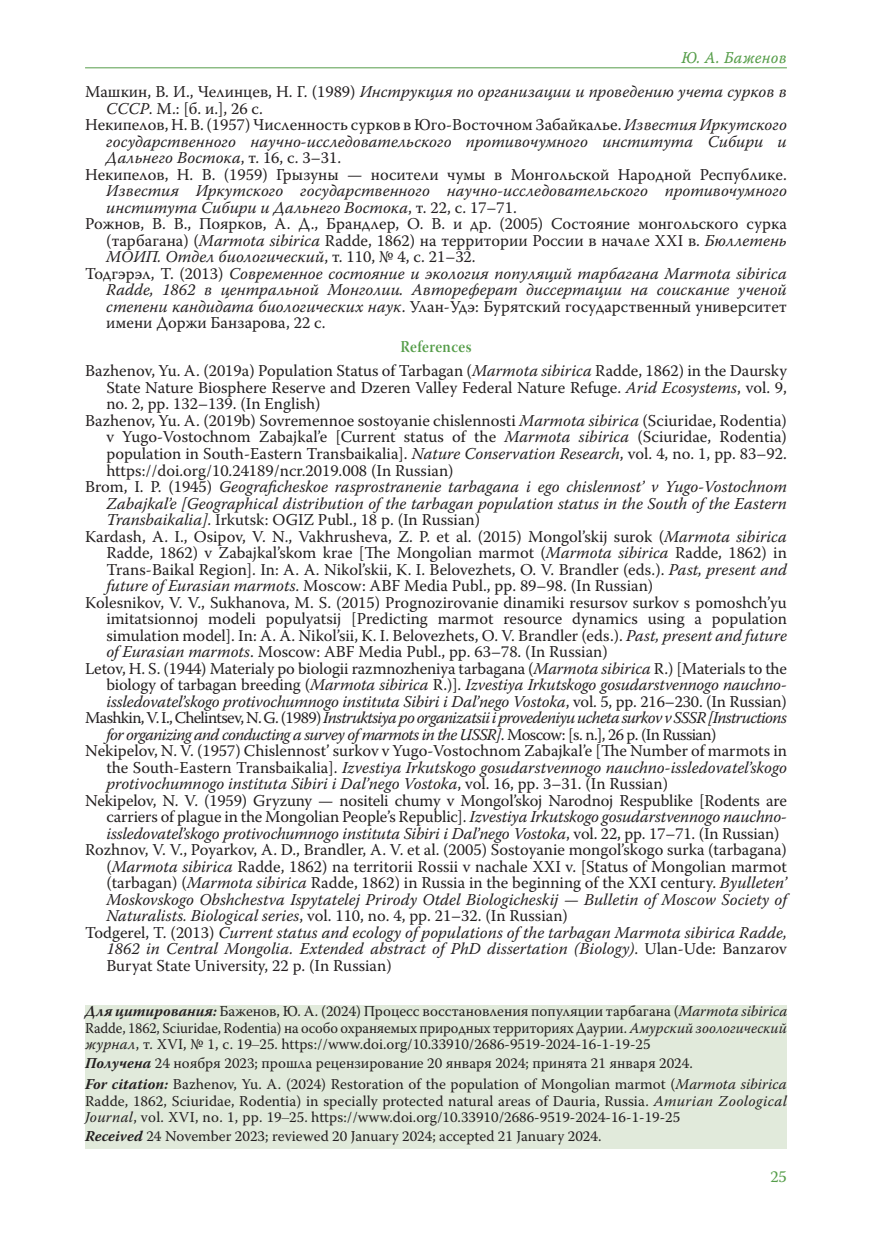
<style>
.page{position:relative;width:872px;height:1234px;background:#fff}
.page>*{position:absolute;margin:0;border:0;box-sizing:border-box;transform-origin:0 0}
.t1{font:16.5px "Warnock Pro";color:#231f20}
.t2{font:italic 16.5px "Warnock Pro";color:#231f20}
.t3{font:italic 16.5px "Warnock Pro";letter-spacing:-.04em;color:#231f20}
.t4{font:16.5px "Warnock Pro It Capt";letter-spacing:.01em;color:#559d49;scale:.95 1}
.t5{font:16.5px "Warnock Pro Semibold Subh";letter-spacing:.025em;color:#559d49;scale:.9 1}
.t6{font:16.5px "Warnock Pro";color:#559d49}
.t7{font:15px/16.5px "Warnock Pro";color:#231f20}
.s1{font-style:normal}
.s2{font-style:italic}
.s3{font-weight:700;font-style:italic}
.s4{font-family:"Times New Roman"}
</style>
<div class="page">
<div style="left:85px;top:1004px;width:702px;height:144px;background:#e1eadb"></div>
<hr style="left:85px;top:67px;width:702px;height:1px;background:#559d49">
<p class="t4" style="left:681px;top:48px;width:113px">Ю. А. Баженов</p>
<p class="t2" style="left:85px;top:82px;width:703px"><span class="s1">Машкин, В. И., Челинцев, Н. Г. (1989)</span> Инструкция по организации и проведению учета сурков в</p>
<p class="t1" style="left:106px;top:98px;width:158px"><span class="s2">СССР</span>. М.: [б. и.], 26 с.</p>
<p class="t1" style="left:85px;top:115px;width:703px">Некипелов, Н. В. (1957) Численность сурков в Юго-Восточном Забайкалье. <span class="s2">Известия Иркутского</span></p>
<p class="t2" style="left:106px;top:131px;width:682px">государственного научно-исследовательского противочумного института Сибири и</p>
<p class="t2" style="left:106px;top:148px;width:236px">Дальнего Востока<span class="s1">, т. 16, с. 3–31.</span></p>
<p class="t1" style="left:85px;top:164px;width:703px">Некипелов, Н. В. (1959) Грызуны — носители чумы в Монгольской Народной Республике.</p>
<p class="t2" style="left:106px;top:181px;width:682px">Известия Иркутского государственного научно-исследовательского противочумного</p>
<p class="t2" style="left:106px;top:197px;width:412px">института Сибири и Дальнего Востока<span class="s1">, т. 22, с. 17–71.</span></p>
<p class="t1" style="left:85px;top:214px;width:703px">Рожнов, В. В., Поярков, А. Д., Брандлер, О. В. и др. (2005) Состояние монгольского сурка</p>
<p class="t1" style="left:106px;top:230px;width:682px">(тарбагана) (<span class="s2">Marmota sibirica</span> Radde, 1862) на территории России в начале XXI в. <span class="s2">Бюллетень</span></p>
<p class="t2" style="left:106px;top:247px;width:371px">МОИП. Отдел биологический<span class="s1">, т. 110, № 4, с. 21–32.</span></p>
<p class="t2" style="left:85px;top:263px;width:703px"><span class="s1">Тодгэрэл, Т. (2013)</span> Современное состояние и экология популяций тарбагана Marmota sibirica</p>
<p class="t2" style="left:106px;top:280px;width:682px">Radde, 1862 в центральной Монголии. Автореферат диссертации на соискание ученой</p>
<p class="t1" style="left:106px;top:296px;width:682px"><span class="s2">степени кандидата биологических наук</span>. Улан-Удэ: Бурятский государственный университет</p>
<p class="t1" style="left:106px;top:313px;width:221px">имени Доржи Банзарова, 22 с.</p>
<p class="t5" style="left:400px;top:337px;width:80px">References</p>
<p class="t1" style="left:85px;top:361px;width:703px">Bazhenov, Yu. A. (2019a) Population Status of Tarbagan (<span class="s2">Marmota sibirica</span> Radde, 1862) in the Daursky</p>
<p class="t1" style="left:106px;top:377px;width:682px">State Nature Biosphere Reserve and Dzeren Valley Federal Nature Refuge. <span class="s2">Arid Ecosystems</span>, vol. 9,</p>
<p class="t1" style="left:106px;top:394px;width:216px">no. 2, pp. 132–139. (In English)</p>
<p class="t1" style="left:85px;top:410px;width:703px">Bazhenov, Yu. A. (2019b) Sovremennoe sostoyanie chislennosti <span class="s2">Marmota sibirica</span> (Sciuridae, Rodentia)</p>
<p class="t1" style="left:106px;top:427px;width:682px">v Yugo-Vostochnom Zabajkal’e [Current status of the <span class="s2">Marmota sibirica</span> (Sciuridae, Rodentia)</p>
<p class="t1" style="left:106px;top:443px;width:682px">population in South-Eastern Transbaikalia]. <span class="s2">Nature Conservation Research</span>, vol. 4, no. 1, pp. 83–92.</p>
<p class="t1" style="left:106px;top:460px;width:349px">https://doi.org/10.24189/ncr.2019.008 (In Russian)</p>
<p class="t2" style="left:85px;top:476px;width:703px"><span class="s1">Brom, I. P. (1945)</span> Geograficheskoe rasprostranenie tarbagana i ego chislennost’ v Yugo-Vostochnom</p>
<p class="t2" style="left:106px;top:493px;width:682px">Zabajkal’e [Geographical distribution of the tarbagan population status in the South of the Eastern</p>
<p class="t1" style="left:106px;top:509px;width:375px"><span class="s2">Transbaikalia]</span>. Irkutsk: OGIZ Publ., 18 p. (In Russian)</p>
<p class="t1" style="left:85px;top:526px;width:703px">Kardash, A. I., Osipov, V. N., Vakhrusheva, Z. P. et al. (2015) Mongol’skij surok (<span class="s2">Marmota sibirica</span></p>
<p class="t1" style="left:106px;top:542px;width:682px">Radde, 1862) v Zabajkal’skom krae [The Mongolian marmot (<span class="s2">Marmota sibirica</span> Radde, 1862) in</p>
<p class="t1" style="left:106px;top:559px;width:682px">Trans-Baikal Region]. In: A. A. Nikol’skii, K. I. Belovezhets, O. V. Brandler (eds.). <span class="s2">Past, present and</span></p>
<p class="t1" style="left:106px;top:575px;width:548px"><span class="s2">future of Eurasian marmots</span>. Moscow: ABF Media Publ., pp. 89–98. (In Russian)</p>
<p class="t1" style="left:85px;top:592px;width:703px">Kolesnikov, V. V., Sukhanova, M. S. (2015) Prognozirovanie dinamiki resursov surkov s pomoshch’yu</p>
<p class="t1" style="left:106px;top:608px;width:682px">imitatsionnoj modeli populyatsij [Predicting marmot resource dynamics using a population</p>
<p class="t1" style="left:106px;top:625px;width:682px">simulation model]. In: A. A. Nikol’sii, K. I. Belovezhets, O. V. Brandler (eds.). <span class="s2">Past, present and future</span></p>
<p class="t1" style="left:106px;top:641px;width:503px"><span class="s2">of Eurasian marmots</span>. Moscow: ABF Media Publ., pp. 63–78. (In Russian)</p>
<p class="t1" style="left:85px;top:658px;width:703px">Letov, H. S. (1944) Materialy po biologii razmnozheniya tarbagana (<span class="s2">Marmota sibirica</span> R.) [Materials to the</p>
<p class="t2" style="left:106px;top:674px;width:682px"><span class="s1">biology of tarbagan breeding (</span>Marmota sibirica <span class="s1">R.)].</span> Izvestiya Irkutskogo gosudarstvennogo nauchno-</p>
<p class="t2" style="left:106px;top:691px;width:682px">issledovatel’skogo protivochumnogo instituta Sibiri i Dal’nego Vostoka<span class="s1">, vol. 5, pp. 216–230. (In Russian)</span></p>
<p class="t3" style="left:85px;top:707px;width:703px"><span class="s1">Mashkin, V. I., Chelintsev, N. G. (1989)</span> Instruktsiya po organizatsii i provedeniyu ucheta surkov v SSSR[Instructions</p>
<p class="t3" style="left:106px;top:724px;width:611px">for organizing and conducting a survey of marmots in the USSR]<span class="s1">. Moscow: [s. n.], 26 p. (In Russian)</span></p>
<p class="t1" style="left:85px;top:740px;width:703px">Nekipelov, N. V. (1957) Chislennost’ surkov v Yugo-Vostochnom Zabajkal’e [The Number of marmots in</p>
<p class="t2" style="left:106px;top:757px;width:682px"><span class="s1">the South-Eastern Transbaikalia].</span> Izvestiya Irkutskogo gosudarstvennogo nauchno-issledovatel’skogo</p>
<p class="t2" style="left:106px;top:773px;width:563px">protivochumnogo instituta Sibiri i Dal’nego Vostoka<span class="s1">, vol. 16, pp. 3–31. (In Russian)</span></p>
<p class="t1" style="left:85px;top:790px;width:703px">Nekipelov, N. V. (1959) Gryzuny — nositeli chumy v Mongol’skoj Narodnoj Respublike [Rodents are</p>
<p class="t1" style="left:106px;top:806px;width:682px">carriers of plague in the Mongolian People’s Republic]. <span class="s2">Izvestiya Irkutskogo gosudarstvennogo nauchno-</span></p>
<p class="t2" style="left:106px;top:823px;width:674px">issledovatel’skogo protivochumnogo instituta Sibiri i Dal’nego Vostoka<span class="s1">, vol. 22, pp. 17–71. (In Russian)</span></p>
<p class="t1" style="left:85px;top:839px;width:703px">Rozhnov, V. V., Poyarkov, A. D., Brandler, A. V. et al. (2005) Sostoyanie mongol’skogo surka (tarbagana)</p>
<p class="t1" style="left:106px;top:856px;width:682px">(<span class="s2">Marmota sibirica</span> Radde, 1862) na territorii Rossii v nachale XXI v. [Status of Mongolian marmot</p>
<p class="t1" style="left:106px;top:872px;width:682px">(tarbagan) (<span class="s2">Marmota sibirica</span> Radde, 1862) in Russia in the beginning of the XXI century. <span class="s2">Byulleten’</span></p>
<p class="t2" style="left:106px;top:889px;width:682px">Moskovskogo Obshchestva Ispytatelej Prirody Otdel Biologicheskij — Bulletin of Moscow Society of</p>
<p class="t1" style="left:106px;top:905px;width:463px"><span class="s2">Naturalists. Biological series</span>, vol. 110, no. 4, pp. 21–32. (In Russian)</p>
<p class="t2" style="left:85px;top:922px;width:703px"><span class="s1">Todgerel, T. (2013)</span> Current status and ecology of populations of the tarbagan Marmota sibirica Radde,</p>
<p class="t2" style="left:106px;top:938px;width:682px">1862 in Central Mongolia. Extended abstract of PhD dissertation (Biology)<span class="s1">. Ulan-Ude: Banzarov</span></p>
<p class="t1" style="left:106px;top:955px;width:287px">Buryat State University, 22 p. (In Russian)</p>
<p class="t7" style="left:85px;top:1002px;width:703px;text-align:justify"><span class="s3">Для цитирования:</span> Баженов, Ю. А. (2024) Процесс восстановления популяции тарбагана (<span class="s2">Marmota sibirica </span>Radde, 1862, Sciuridae, Rodentia) на особо охраняемых природных территориях Даурии. <span class="s2">Амурский зоологический журнал</span>, т. XVI, № 1, с. 19<span class="s4">–</span>25. https://www.doi.org/10.33910/2686-9519-2024-16-1-19-25</p>
<p class="t7" style="left:85px;top:1052px;width:703px;line-height:20.7px"><span class="s3">Получена</span> 24 ноября 2023; прошла рецензирование 20 января 2024; принята 21 января 2024.<br><span class="s3">For citation:</span> Bazhenov, Yu. A. (2024) Restoration of the population of Mongolian marmot (<span class="s2">Marmota sibirica</span></p>
<p class="t7" style="left:85px;top:1091px;width:703px">Radde, 1862, Sciuridae, Rodentia) in specially protected natural areas of Dauria, Russia. <span class="s2">Amurian Zoological<br>Journal</span>, vol. XVI, no. 1, pp. 19<span class="s4">–</span>25. https://www.doi.org/10.33910/2686-9519-2024-16-1-19-25</p>
<p class="t7" style="left:85px;top:1127px;width:518px"><span class="s3">Received</span> 24 November 2023; reviewed 20 January 2024; accepted 21 January 2024.</p>
<p class="t6" style="left:770px;top:1166px;width:18px">25</p>
</div>
